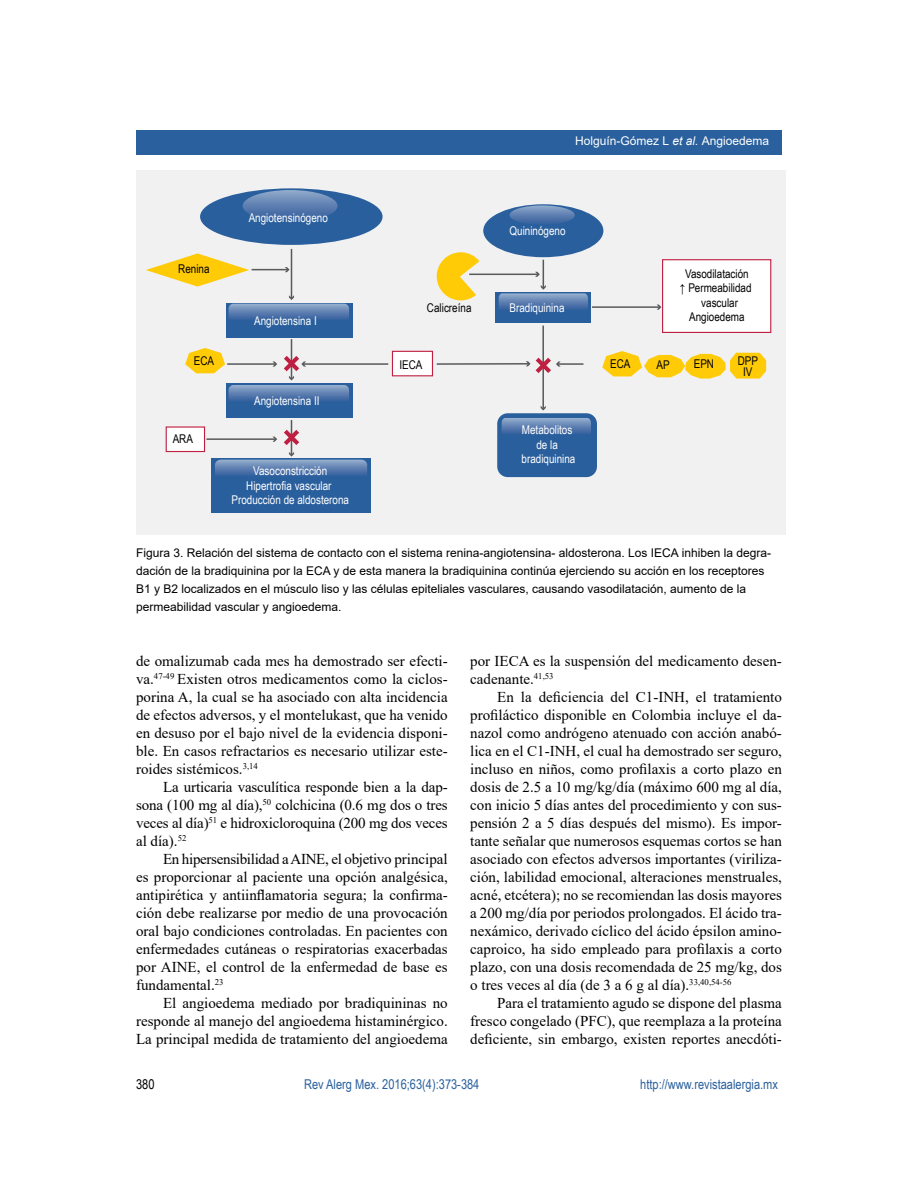
<style>
.page{position:relative;width:918px;height:1188px;background:#fff}
.page>*{position:absolute;margin:0;border:0;box-sizing:border-box;transform-origin:0 0}
.t1{font:15px/18px "Times New Roman";color:#000;text-align:justify}
.t2{font:13.5px "Arial Narrow";color:#29609d}
.t3{font:13.5px "Arial Narrow";color:#000}
.t4{font:12px/18px "Arial";color:#000}
.t5{font:12px/14.4px "Arial Narrow";color:#fff;text-align:center}
.t6{font:12px/10.5px "Arial Narrow";color:#000;text-align:center}
.t7{font:12px "Arial";color:#fff}
.s1{font-style:italic}
</style>
<div class="page">
<div style="left:136px;top:130px;width:646px;height:24px;background:#29609d"></div>
<div style="left:136px;top:170px;width:649px;height:365px;background:#f1f1f2"></div>
<div style="left:200px;top:188px;width:183px;height:57px;background:#2a5f9d;border-radius:50%"></div>
<div style="left:483px;top:204px;width:120px;height:53px;background:#2a5f9d;border-radius:50%"></div>
<div style="left:226px;top:303px;width:127px;height:35px;background:#2a5f9d"></div>
<div style="left:495px;top:292px;width:96px;height:30px;background:#2a5f9d"></div>
<div style="left:497px;top:413px;width:100px;height:64px;background:#2a5f9d;border-radius:11px"></div>
<div style="left:663px;top:260px;width:108px;height:72px;background:#fff"></div>
<div style="left:662px;top:259px;width:109px;height:74px;border:1px solid #bf1f41"></div>
<div style="left:226px;top:383px;width:127px;height:35px;background:#2a5f9d"></div>
<div style="left:166px;top:427px;width:39px;height:25px;background:#fff"></div>
<div style="left:166px;top:426px;width:39px;height:26px;border:1px solid #bf1f41"></div>
<div style="left:392px;top:351px;width:40px;height:25px;background:#fff"></div>
<div style="left:392px;top:351px;width:41px;height:25px;border:1px solid #bf1f41"></div>
<div style="left:211px;top:458px;width:160px;height:55px;background:#2a5f9d"></div>
<svg style="left:146px;top:253px;width:103px;height:34px"></svg>
<svg style="left:602px;top:351px;width:164px;height:28px"></svg>
<hr style="left:291px;top:249px;width:1px;height:49px;background:#58595b">
<hr style="left:542px;top:326px;width:2px;height:83px;background:#58595b">
<svg style="left:541px;top:406px;width:5px;height:5px"></svg>
<hr style="left:291px;top:339px;width:1px;height:40px;background:#58595b">
<hr style="left:291px;top:420px;width:1px;height:35px;background:#58595b">
<hr style="left:252px;top:269px;width:36px;height:1px;background:#58595b">
<svg style="left:285px;top:267px;width:5px;height:5px"></svg>
<hr style="left:437px;top:363px;width:92px;height:2px;background:#58595b">
<hr style="left:469px;top:274px;width:69px;height:1px;background:#58595b">
<hr style="left:592px;top:306px;width:68px;height:2px;background:#58595b">
<svg style="left:657px;top:305px;width:4px;height:5px"></svg>
<hr style="left:558px;top:363px;width:25px;height:2px;background:#58595b">
<hr style="left:303px;top:363px;width:85px;height:2px;background:#58595b">
<hr style="left:206px;top:438px;width:70px;height:2px;background:#58595b">
<svg style="left:272px;top:437px;width:5px;height:5px"></svg>
<svg style="left:437px;top:252px;width:42px;height:48px"></svg>
<svg style="left:284px;top:430px;width:15px;height:15px"></svg>
<svg style="left:526px;top:358px;width:35px;height:15px"></svg>
<svg style="left:243px;top:190px;width:95px;height:30px"></svg>
<svg style="left:510px;top:205px;width:65px;height:19px"></svg>
<svg style="left:185px;top:348px;width:164px;height:53px"></svg>
<svg style="left:215px;top:452px;width:152px;height:23px"></svg>
<svg style="left:229px;top:295px;width:120px;height:24px"></svg>
<svg style="left:499px;top:260px;width:89px;height:49px"></svg>
<svg style="left:502px;top:418px;width:89px;height:16px"></svg>
<p class="t6" style="left:178px;top:263px;width:33px">Renina</p>
<p class="t6" style="left:194px;top:355px;width:22px">ECA</p>
<p class="t6" style="left:173px;top:433px;width:22px">ARA</p>
<p class="t5" style="left:249px;top:210px;width:81px">Angiotensinógeno</p>
<p class="t5" style="left:254px;top:313px;width:64px">Angiotensina I</p>
<p class="t5" style="left:254px;top:393px;width:67px">Angiotensina II</p>
<p class="t5" style="left:231px;top:463px;width:119px">Vasoconstricción<br>Hipertrofia vascular<br>Producción de aldosterona</p>
<p class="t6" style="left:427px;top:302px;width:46px">Calicreína</p>
<p class="t6" style="left:399px;top:360px;width:25px">IECA</p>
<p class="t7" style="left:575px;top:133px;width:196px">Holguín-Gómez L <span class="s1">et al.</span> Angioedema</p>
<p class="t5" style="left:510px;top:223px;width:58px">Quininógeno</p>
<p class="t5" style="left:510px;top:300px;width:56px">Bradiquinina</p>
<p class="t6" style="left:685px;top:268px;width:65px">Vasodilatación</p>
<p class="t6" style="left:680px;top:282px;width:73px">↑ Permeabilidad</p>
<p class="t6" style="left:701px;top:297px;width:38px">vascular</p>
<p class="t6" style="left:689px;top:311px;width:57px">Angioedema</p>
<p class="t6" style="left:610px;top:358px;width:22px">ECA</p>
<p class="t6" style="left:694px;top:358px;width:22px">EPN</p>
<p class="t6" style="left:738px;top:355px;width:22px">DPP<br>IV</p>
<p class="t6" style="left:657px;top:360px;width:15px">AP</p>
<p class="t5" style="left:522px;top:422px;width:55px">Metabolitos de la bradiquinina</p>
<p class="t4" style="left:136px;top:544px;width:637px">Figura 3. Relación del sistema de contacto con el sistema renina-angiotensina- aldosterona. Los IECA inhiben la degra&shy;dación de la bradiquinina por la ECA y de esta manera la bradiquinina continúa ejerciendo su acción en los receptores B1 y B2 localizados en el músculo liso y las células epiteliales vasculares, causando vasodilatación, aumento de la permeabilidad vascular y angioedema.</p>
<p class="t1" style="left:136px;top:652px;width:313px">de omalizumab cada mes ha demostrado ser efecti&shy;va.<sup>47-49</sup> Existen otros medicamentos como la ciclos&shy;porina A, la cual se ha asociado con alta incidencia de efectos adversos, y el montelukast, que ha venido en desuso por el bajo nivel de la evidencia disponi&shy;ble. En casos refractarios es necesario utilizar este&shy;roides sistémicos.<sup>3,14</sup></p>
<p class="t1" style="left:136px;top:778px;width:313px;text-indent:27px">La urticaria vasculítica responde bien a la dap&shy;sona (100 mg al día),<sup>50</sup> colchicina (0.6 mg dos o tres veces al día)<sup>51</sup> e hidroxicloroquina (200 mg dos veces al día).<sup>52</sup></p>
<p class="t1" style="left:136px;top:850px;width:313px;text-indent:27px">En hipersensibilidad a AINE, el objetivo principal es proporcionar al paciente una opción analgésica, antipirética y antiinflamatoria segura; la confirma&shy;ción debe realizarse por medio de una provocación oral bajo condiciones controladas. En pacientes con enfermedades cutáneas o respiratorias exacerbadas por AINE, el control de la enfermedad de base es fundamental.<sup>23</sup></p>
<p class="t1" style="left:136px;top:994px;width:313px;text-indent:27px">El angioedema mediado por bradiquininas no responde al manejo del angioedema histaminérgico.<br>La principal medida de tratamiento del angioedema</p>
<p class="t1" style="left:470px;top:652px;width:313px">por IECA es la suspensión del medicamento desen&shy;cadenante.<sup>41,53</sup></p>
<p class="t1" style="left:470px;top:688px;width:313px;text-indent:27px">En la deficiencia del C1-INH, el tratamiento profiláctico disponible en Colombia incluye el da&shy;nazol como andrógeno atenuado con acción anabó&shy;lica en el C1-INH, el cual ha demostrado ser seguro, incluso en niños, como profilaxis a corto plazo en dosis de 2.5 a 10 mg/kg/día (máximo 600 mg al día, con inicio 5 días antes del procedimiento y con sus&shy;pensión 2 a 5 días después del mismo). Es impor&shy;tante señalar que numerosos esquemas cortos se han asociado con efectos adversos importantes (viriliza&shy;ción, labilidad emocional, alteraciones menstruales, acné, etcétera); no se recomiendan las dosis mayores a 200 mg/día por periodos prolongados. El ácido tra&shy;nexámico, derivado cíclico del ácido épsilon amino&shy;caproico, ha sido empleado para profilaxis a corto plazo, con una dosis recomendada de 25 mg/kg, dos o tres veces al día (de 3 a 6 g al día).<sup>33,40,54-56</sup></p>
<p class="t1" style="left:470px;top:994px;width:313px;text-indent:27px">Para el tratamiento agudo se dispone del plasma fresco congelado (PFC), que reemplaza a la proteína deficiente, sin embargo, existen reportes anecdóti-</p>
<p class="t3" style="left:136px;top:1074px;width:20px">380</p>
<p class="t2" style="left:304px;top:1074px;width:177px">Rev Alerg Mex. 2016;63(4):373-384</p>
<p class="t2" style="left:640px;top:1075px;width:139px">http://www.revistaalergia.mx</p>
</div>
